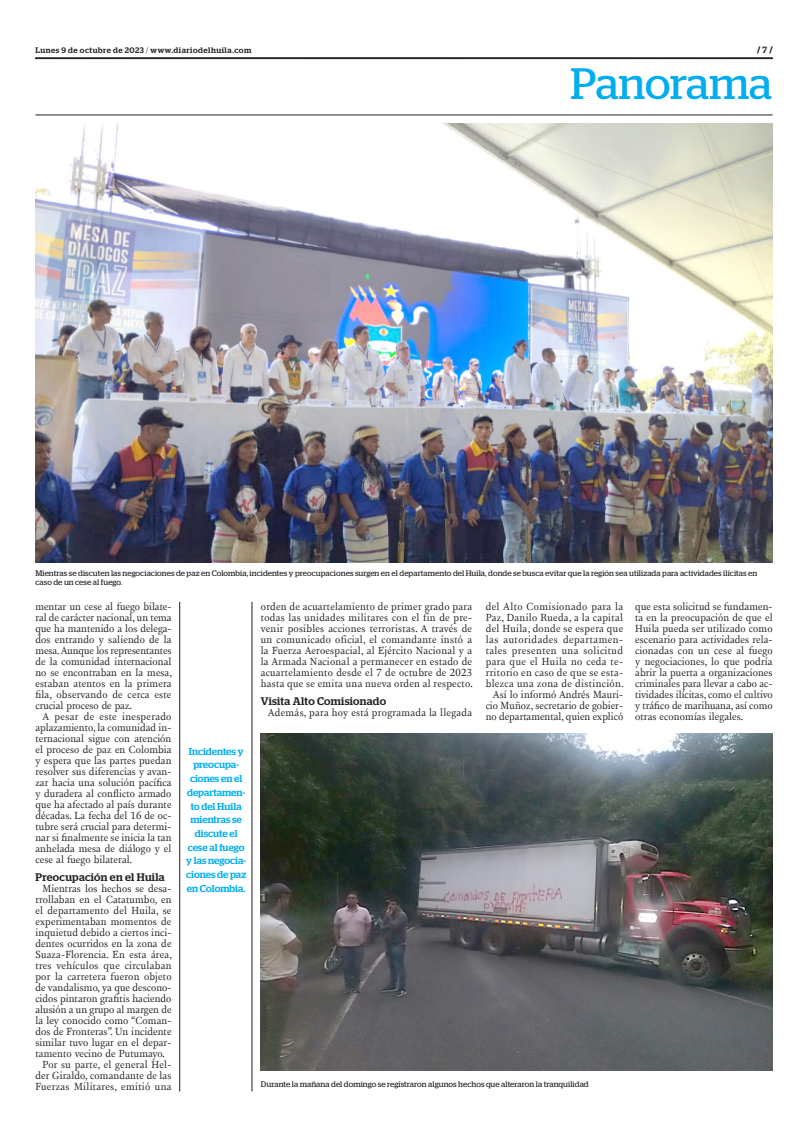
<style>
.page{position:relative;width:801px;height:1134px;background:#fff}
.page>*{position:absolute;margin:0;border:0;box-sizing:border-box;transform-origin:0 0}
.t1{font:43.9px "Stag";letter-spacing:-.005em;color:#00aeef}
.INTERTITULO{font:500 11px "Stag";letter-spacing:.025em;color:#231f20}
.TEXTO{font:10.6px/11px "New Fournier BP";letter-spacing:.01em;color:#231f20;text-align:justify}
.TEXTO-2{font:10.6px "New Fournier BP";letter-spacing:.03em;color:#231f20}
.DESTACADO_AZUL{font:500 10px/13.7px "Stag";color:#00aeef;text-align:center}
.t2{font:700 9px "Stag";color:#231f20}
.PIE_DE_FOTO{font:8px/9px "Stag";letter-spacing:.01em;color:#231f20}
.t3{font:500 8px "Stag";letter-spacing:.06em;color:#231f20}
.s1{font-weight:300}
.s2{font-weight:500}
</style>
<div class="page">
<svg style="left:35px;top:58px;width:738px;height:1px"></svg>
<hr style="left:35px;top:115px;width:737px;height:1px;background:#231f20">
<img style="left:36px;top:124px;width:736px;height:438px">
<img style="left:261px;top:733px;width:511px;height:337px">
<hr style="left:179px;top:602px;width:1px;height:489px;background:#231f20">
<hr style="left:252px;top:602px;width:1px;height:489px;background:#231f20">
<p class="t3" style="left:35px;top:45px;width:217px">Lunes 9 de octubre de 2023 <span class="s1">/</span> www.diariodelhuila.com</p>
<p class="t2" style="left:757px;top:45px;width:17px">/ <span class="s2">7</span> /</p>
<p class="t1" style="left:570px;top:59px;width:203px">Panorama</p>
<p class="PIE_DE_FOTO" style="left:35px;top:569px;width:723px">Mientras se discuten las negociaciones de paz en Colombia, incidentes y preocupaciones surgen en el departamento del Huila, donde se busca evitar que la región sea utilizada para actividades ilícitas en caso de un cese al fuego.</p>
<p class="TEXTO" style="left:35px;top:601px;width:138px">mentar un cese al fuego bilate&shy;ral de carácter nacional, un tema que ha mantenido a los delega&shy;dos entrando y saliendo de la mesa. Aunque los representantes de la comunidad internacional no se encontraban en la mesa, estaban atentos en la primera fila, observando de cerca este crucial proceso de paz.</p>
<p class="TEXTO" style="left:35px;top:711px;width:138px;text-indent:7px">A pesar de este inesperado aplazamiento, la comunidad in&shy;ternacional sigue con atención el proceso de paz en Colombia y espera que las partes puedan resolver sus diferencias y avan&shy;zar hacia una solución pacífica y duradera al conflicto armado que ha afectado al país durante décadas. La fecha del 16 de oc&shy;tubre será crucial para determi&shy;nar si finalmente se inicia la tan anhelada mesa de diálogo y el cese al fuego bilateral.</p>
<p class="INTERTITULO" style="left:35px;top:870px;width:131px">Preocupación en el Huila</p>
<p class="TEXTO" style="left:35px;top:882px;width:138px;text-indent:7px">Mientras los hechos se desa&shy;rrollaban en el Catatumbo, en el departamento del Huila, se experimentaban momentos de inquietud debido a ciertos inci&shy;dentes ocurridos en la zona de Suaza-Florencia. En esta área, tres vehículos que circulaban por la carretera fueron objeto de vandalismo, ya que descono&shy;cidos pintaron grafitis haciendo alusión a un grupo al margen de la ley conocido como “Coman&shy;dos de Fronteras”. Un incidente similar tuvo lugar en el depar&shy;tamento vecino de Putumayo.</p>
<p class="TEXTO" style="left:35px;top:1058px;width:138px;text-indent:7px">Por su parte, el general Hel&shy;der Giraldo, comandante de las Fuerzas Militares, emitió una</p>
<p class="DESTACADO_AZUL" style="left:186px;top:744px;width:61px">Incidentes y preocupa&shy;ciones en el departamen&shy;to del Huila mientras se discute el cese al fuego y las negocia&shy;ciones de paz en Colombia.</p>
<p class="TEXTO" style="left:261px;top:601px;width:213px">orden de acuartelamiento de primer grado para todas las unidades militares con el fin de pre&shy;venir posibles acciones terroristas. A través de un comunicado oficial, el comandante instó a la Fuerza Aeroespacial, al Ejército Nacional y a la Armada Nacional a permanecer en estado de acuartelamiento desde el 7 de octubre de 2023 hasta que se emita una nueva orden al respecto.</p>
<p class="INTERTITULO" style="left:261px;top:694px;width:127px">Visita Alto Comisionado</p>
<p class="TEXTO-2" style="left:268px;top:705px;width:206px">Además, para hoy está programada la llegada</p>
<p class="TEXTO" style="left:486px;top:601px;width:139px">del Alto Comisionado para la Paz, Danilo Rueda, a la capital del Huila, donde se espera que las autoridades departamen&shy;tales presenten una solicitud para que el Huila no ceda te&shy;rritorio en caso de que se esta&shy;blezca una zona de distinción.</p>
<p class="TEXTO" style="left:486px;top:689px;width:139px;text-indent:7px">Así lo informó Andrés Mauri&shy;cio Muñoz, secretario de gobier&shy;no departamental, quien explicó</p>
<p class="TEXTO" style="left:635px;top:601px;width:139px">que esta solicitud se fundamen&shy;ta en la preocupación de que el Huila pueda ser utilizado como escenario para actividades rela&shy;cionadas con un cese al fuego y negociaciones, lo que podría abrir la puerta a organizaciones criminales para llevar a cabo ac&shy;tividades ilícitas, como el cultivo y tráfico de marihuana, así como otras economías ilegales.</p>
<p class="PIE_DE_FOTO" style="left:261px;top:1079px;width:329px">Durante la mañana del domingo se registraron algunos hechos que alteraron la tranquilidad</p>
</div>
